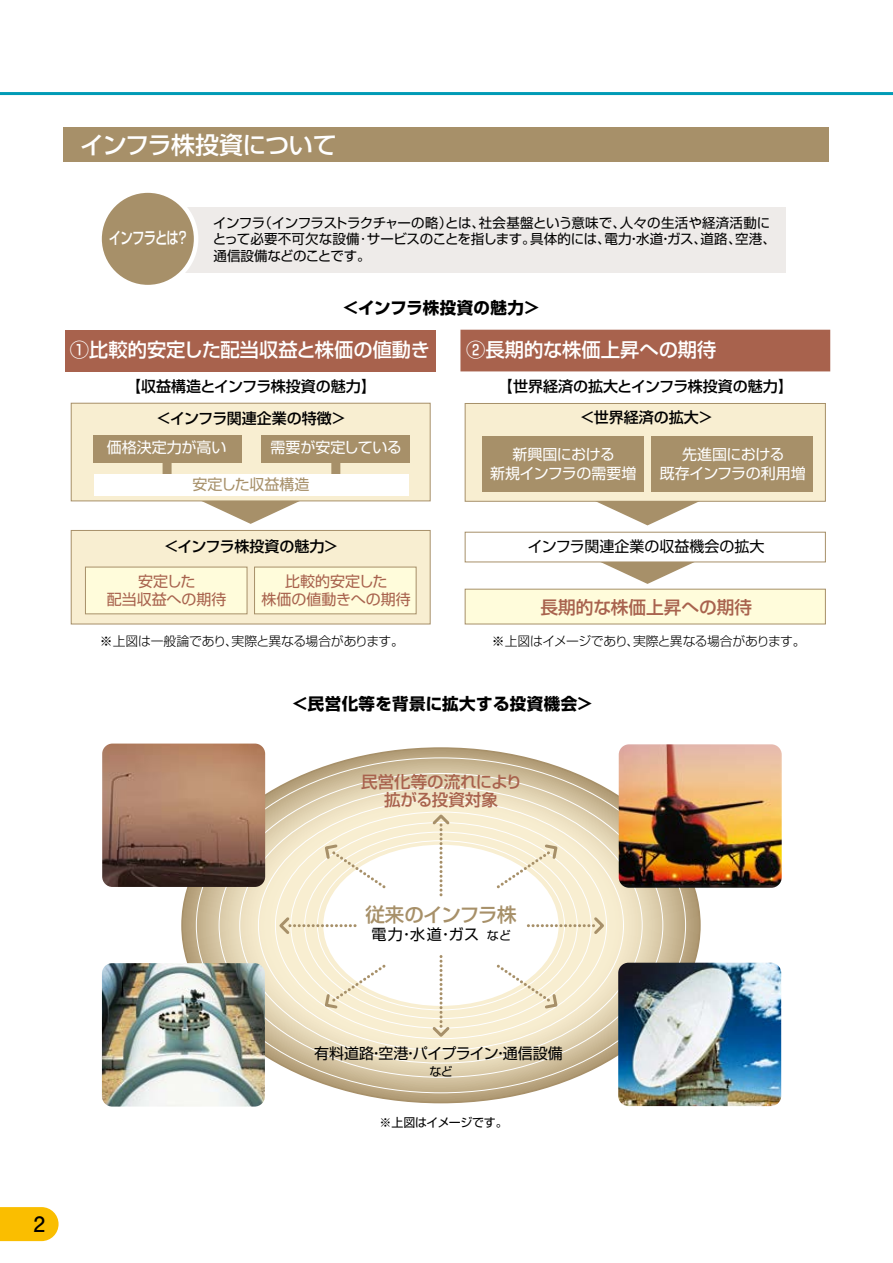
<style>
.page{position:relative;width:893px;height:1263px;background:#fff}
.page>*{position:absolute;margin:0;border:0;box-sizing:border-box;transform-origin:0 0}
.t1{font:500 24px "Shin Go Pr 5";letter-spacing:-.03em;color:#fff}
.t2{font:700 21px "Futo Go B101 Pro";color:#000}
.t3{font:500 19.5px "Shin Go Pr 5";letter-spacing:-.03em;color:#a79069}
.t4{font:500 19.35px "Shin Go Pr 5";color:#fff}
.t5{font:500 17.7px "Shin Go Pr 5";color:#a8624d}
.t6{font:700 16.5px "Shin Go Pr 5";letter-spacing:.025em;color:#000}
.t7{font:500 16.5px/18.3px "Shin Go Pr 5";color:#a8624d;text-align:center}
.t8{font:500 16.5px "Shin Go Pr 5";letter-spacing:-.065em;color:#fff;scale:.75 1}
.t9{font:500 15px "Shin Go Pr 5";color:#000}
.t10{font:15px "Shin Go Pr 5";color:#000}
.t11{font:15px/19.5px "Shin Go Pr 5";letter-spacing:-.03em;color:#fff;text-align:center}
.t12{font:15px/18px "Shin Go Pr 5";color:#a8624d;text-align:center}
.t13{font:15px "Shin Go Pr 5";letter-spacing:-.01em;color:#fff}
.t14{font:15px "Shin Go Pr 5";color:#a79069}
.t15{font:13.5px/16.5px "Shin Go Pr 5";letter-spacing:-.015em;color:#000}
.t16{font:300 12.9px "Shin Go Pr 5";letter-spacing:-.035em;color:#000}
.t17{font:12px "Shin Go Pr 5";letter-spacing:-.04em;color:#000}
.s1{font-size:12px}
</style>
<div class="page">
<hr style="left:0;top:92px;width:893px;height:3px;background:#009bb6">
<svg style="left:0;top:1207px;width:59px;height:34px"></svg>
<div style="left:64px;top:128px;width:765px;height:34px;background:#a79069"></div>
<svg style="left:182px;top:748px;width:518px;height:354px"></svg>
<div style="left:323px;top:845px;width:236px;height:161px;background:#fff;border-radius:50%"></div>
<svg style="left:528px;top:914px;width:79px;height:23px"></svg>
<svg style="left:277px;top:914px;width:78px;height:23px"></svg>
<svg style="left:430px;top:812px;width:22px;height:83px"></svg>
<svg style="left:430px;top:956px;width:22px;height:83px"></svg>
<svg style="left:323px;top:842px;width:65px;height:49px"></svg>
<svg style="left:494px;top:842px;width:65px;height:49px"></svg>
<svg style="left:494px;top:962px;width:65px;height:48px"></svg>
<svg style="left:323px;top:962px;width:65px;height:48px"></svg>
<div style="left:65px;top:330px;width:371px;height:41px;background:#a8624d"></div>
<div style="left:155px;top:207px;width:631px;height:66px;background:#eeebe9"></div>
<div style="left:100px;top:191px;width:96px;height:96px;background:#a79069;border-radius:50%"></div>
<div style="left:97px;top:188px;width:101px;height:101px;border:4px solid #fff;border-radius:50%"></div>
<div style="left:460px;top:330px;width:370px;height:41px;background:#a8624d"></div>
<div style="left:71px;top:530px;width:359px;height:94px;background:#f8eed1"></div>
<div style="left:71px;top:530px;width:360px;height:94px;border:1px solid #a79069"></div>
<div style="left:85px;top:567px;width:162px;height:47px;background:#fffcdb"></div>
<div style="left:85px;top:567px;width:162px;height:47px;border:1px solid #a79069"></div>
<div style="left:255px;top:567px;width:161px;height:47px;background:#fffcdb"></div>
<div style="left:254px;top:567px;width:163px;height:47px;border:1px solid #a79069"></div>
<svg style="left:185px;top:501px;width:131px;height:23px"></svg>
<div style="left:71px;top:403px;width:359px;height:98px;background:#f8eed1"></div>
<div style="left:71px;top:403px;width:360px;height:98px;border:1px solid #a79069"></div>
<svg style="left:597px;top:502px;width:101px;height:23px"></svg>
<div style="left:465px;top:403px;width:360px;height:98px;background:#f8eed1"></div>
<div style="left:465px;top:403px;width:361px;height:99px;border:1px solid #a79069"></div>
<svg style="left:582px;top:562px;width:131px;height:22px"></svg>
<div style="left:465px;top:532px;width:361px;height:30px;border:1px solid #a79069"></div>
<div style="left:465px;top:589px;width:360px;height:35px;background:#fffcdb"></div>
<div style="left:465px;top:589px;width:361px;height:35px;border:1px solid #a79069"></div>
<div style="left:331px;top:457px;width:9px;height:17px;background:#a79069"></div>
<div style="left:163px;top:457px;width:9px;height:17px;background:#a79069"></div>
<div style="left:94px;top:474px;width:315px;height:21px;background:#fff"></div>
<div style="left:93px;top:435px;width:149px;height:28px;background:#a79069"></div>
<div style="left:261px;top:435px;width:149px;height:28px;background:#a79069"></div>
<div style="left:482px;top:436px;width:162px;height:55px;background:#a79069"></div>
<div style="left:651px;top:436px;width:162px;height:55px;background:#a79069"></div>
<img style="left:102px;top:743px;width:163px;height:144px">
<img style="left:102px;top:963px;width:163px;height:143px">
<img style="left:619px;top:744px;width:163px;height:144px">
<img style="left:618px;top:963px;width:163px;height:143px">
<h1 class="t1" style="left:80px;top:125px;width:258px">インフラ株投資について</h1>
<p class="t8" style="left:109px;top:224px;width:108px">インフラとは？</p>
<p class="t15" style="left:213px;top:213px;width:565px">インフラ（インフラストラクチャーの略）とは、社会基盤という意味で、人々の生活や経済活動にとって必要不可欠な設備･サービスのことを指します。具体的には、電力・水道・ガス、道路、空港、通信設備などのことです。</p>
<p class="t6" style="left:343px;top:295px;width:198px">＜インフラ株投資の魅力＞</p>
<h3 class="t4" style="left:70px;top:334px;width:362px">①比較的安定した配当収益と株価の値動き</h3>
<h3 class="t4" style="left:466px;top:334px;width:252px">②長期的な株価上昇への期待</h3>
<p class="t9" style="left:126px;top:374px;width:252px">【収益構造とインフラ株投資の魅力】</p>
<p class="t9" style="left:498px;top:374px;width:297px">【世界経済の拡大とインフラ株投資の魅力】</p>
<p class="t9" style="left:157px;top:406px;width:191px">＜インフラ関連企業の特徴＞</p>
<p class="t13" style="left:107px;top:435px;width:121px">価格決定力が高い</p>
<p class="t13" style="left:271px;top:435px;width:133px">需要が安定している</p>
<p class="t14" style="left:192px;top:471px;width:118px">安定した収益構造</p>
<p class="t9" style="left:164px;top:534px;width:176px">＜インフラ株投資の魅力＞</p>
<p class="t12" style="left:107px;top:571px;width:121px">安定した<br>配当収益への期待</p>
<p class="t12" style="left:262px;top:571px;width:151px">比較的安定した<br>株価の値動きへの期待</p>
<p class="t16" style="left:100px;top:630px;width:306px">※上図は一般論であり、実際と異なる場合があります。</p>
<p class="t9" style="left:580px;top:405px;width:134px">＜世界経済の拡大＞</p>
<p class="t11" style="left:490px;top:443px;width:148px">新興国における<br>新規インフラの需要増</p>
<p class="t11" style="left:660px;top:443px;width:148px">先進国における<br>既存インフラの利用増</p>
<p class="t10" style="left:528px;top:534px;width:238px">インフラ関連企業の収益機会の拡大</p>
<h3 class="t5" style="left:540px;top:592px;width:213px">長期的な株価上昇への期待</h3>
<p class="t16" style="left:492px;top:630px;width:315px">※上図はイメージであり、実際と異なる場合があります。</p>
<p class="t6" style="left:292px;top:690px;width:302px">＜民営化等を背景に拡大する投資機会＞</p>
<p class="t7" style="left:361px;top:771px;width:163px">民営化等の流れにより拡がる投資対象</p>
<h3 class="t3" style="left:365px;top:898px;width:153px">従来のインフラ株</h3>
<p class="t10" style="left:371px;top:922px;width:141px">電力・水道・ガス <span class="s1">など</span></p>
<h2 class="t2" style="left:34px;top:1207px;width:13px">2</h2>
<p class="t10" style="left:314px;top:1041px;width:250px">有料道路・空港・パイプライン・通信設備</p>
<p class="t17" style="left:430px;top:1061px;width:25px">など</p>
<p class="t17" style="left:379px;top:1113px;width:130px">※上図はイメージです。</p>
</div>
